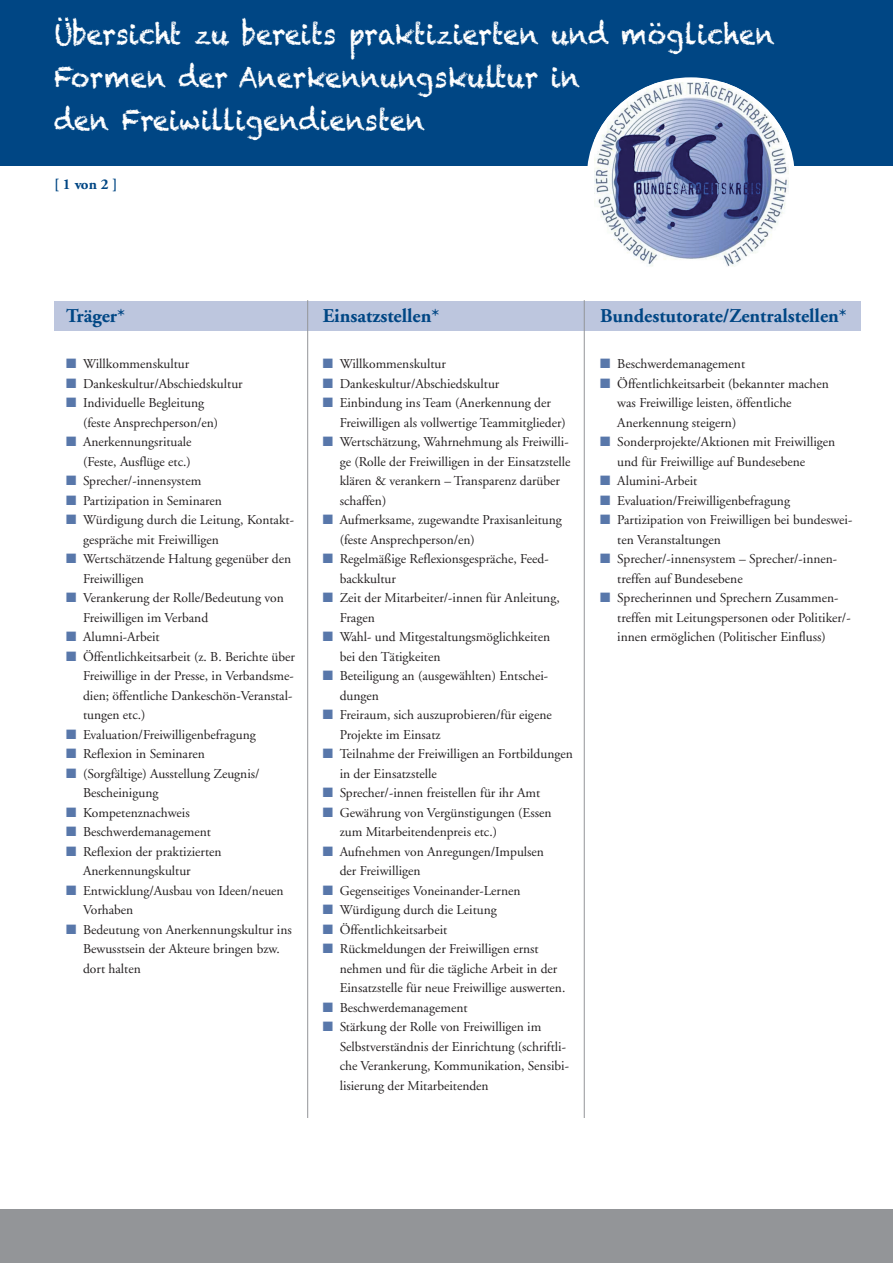
<style>
.page{position:relative;width:893px;height:1263px;background:#fff}
.page>*{position:absolute;margin:0;border:0;box-sizing:border-box;transform-origin:0 0}
.t1{font:28.5px/43.2px "Chalkduster";color:#fff;scale:.9 1}
.t2{font:700 19.5px "Adobe Garamond";color:#004684}
.t3{font:700 15px "Adobe Garamond";color:#004684}
.t4{font:13.5px/19.5px "Adobe Garamond";color:#231f20}
.s1{color:#5877aa}
</style>
<div class="page">
<div style="left:55px;top:301px;width:806px;height:29px;background:#bdc6de"></div>
<div style="left:0;top:1210px;width:892px;height:53px;background:#939598"></div>
<div style="left:0;top:0;width:892px;height:166px;background:#004684"></div>
<div style="left:587px;top:77px;width:208px;height:199px;background:#fff;border-radius:50%"></div>
<img style="left:594px;top:82px;width:194px;height:185px">
<hr style="left:584px;top:300px;width:1px;height:818px;background:#939598">
<hr style="left:307px;top:300px;width:1px;height:818px;background:#939598">
<h1 class="t1" style="left:54px;top:15px;width:802px">Übersicht zu bereits praktizierten und möglichen<br>Formen der Anerkennungskultur in<br>den Freiwilligendiensten</h1>
<p class="t3" style="left:54px;top:179px;width:65px">[ 1 von 2 ]</p>
<h2 class="t2" style="left:66px;top:308px;width:60px">Träger*</h2>
<p class="t4" style="left:66px;top:355px;width:125px"><span class="s1">■</span> Willkommenskultur</p>
<p class="t4" style="left:66px;top:375px;width:178px"><span class="s1">■</span> Dankeskultur/Abschiedskultur</p>
<p class="t4" style="left:83px;top:394px;width:137px;text-indent:-17px"><span class="s1">■</span> Individuelle Begleitung (feste Ansprechperson/en)</p>
<p class="t4" style="left:66px;top:433px;width:127px;text-align:right"><span class="s1">■</span> Anerkennungsrituale (Feste, Ausflüge etc.)</p>
<p class="t4" style="left:66px;top:472px;width:137px"><span class="s1">■</span> Sprecher/-innensystem</p>
<p class="t4" style="left:66px;top:492px;width:158px"><span class="s1">■</span> Partizipation in Seminaren</p>
<p class="t4" style="left:83px;top:511px;width:212px;text-indent:-17px"><span class="s1">■</span> Würdigung durch die Leitung, Kontakt&shy;gespräche mit Freiwilligen</p>
<p class="t4" style="left:83px;top:550px;width:210px;text-indent:-17px"><span class="s1">■</span> Wertschätzende Haltung gegenüber den<br>Freiwilligen</p>
<p class="t4" style="left:83px;top:589px;width:202px;text-indent:-17px"><span class="s1">■</span> Verankerung der Rolle/Bedeutung von<br>Freiwilligen im Verband</p>
<p class="t4" style="left:66px;top:628px;width:95px"><span class="s1">■</span> Alumni-Arbeit</p>
<p class="t4" style="left:83px;top:648px;width:214px;text-indent:-17px"><span class="s1">■</span> Öffentlichkeitsarbeit (z. B. Berichte über Freiwillige in der Presse, in Verbandsme&shy;dien; öffentliche Dankeschön-Veranstal&shy;tungen etc.)</p>
<p class="t4" style="left:66px;top:726px;width:191px"><span class="s1">■</span> Evaluation/Freiwilligenbefragung</p>
<p class="t4" style="left:66px;top:745px;width:140px"><span class="s1">■</span> Reflexion in Seminaren</p>
<p class="t4" style="left:83px;top:765px;width:178px;text-indent:-17px"><span class="s1">■</span> (Sorgfältige) Ausstellung Zeugnis/<br>Bescheinigung</p>
<p class="t4" style="left:66px;top:804px;width:125px"><span class="s1">■</span> Kompetenznachweis</p>
<p class="t4" style="left:66px;top:823px;width:146px"><span class="s1">■</span> Beschwerdemanagement</p>
<p class="t4" style="left:83px;top:843px;width:140px;text-indent:-17px"><span class="s1">■</span> Reflexion der praktizierten<br>Anerkennungskultur</p>
<p class="t4" style="left:83px;top:882px;width:202px;text-indent:-17px"><span class="s1">■</span> Entwicklung/Ausbau von Ideen/neuen<br>Vorhaben</p>
<p class="t4" style="left:83px;top:921px;width:210px;text-indent:-17px"><span class="s1">■</span> Bedeutung von Anerkennungskultur ins<br>Bewusstsein der Akteure bringen bzw. dort halten</p>
<h2 class="t2" style="left:323px;top:308px;width:118px">Einsatzstellen*</h2>
<p class="t4" style="left:323px;top:355px;width:125px"><span class="s1">■</span> Willkommenskultur</p>
<p class="t4" style="left:323px;top:375px;width:178px"><span class="s1">■</span> Dankeskultur/Abschiedskultur</p>
<p class="t4" style="left:340px;top:394px;width:228px;text-indent:-17px"><span class="s1">■</span> Einbindung ins Team (Anerkennung der<br>Freiwilligen als vollwertige Teammitglieder)</p>
<p class="t4" style="left:340px;top:433px;width:232px;text-indent:-17px"><span class="s1">■</span> Wertschätzung, Wahrnehmung als Freiwilli&shy;ge (Rolle der Freiwilligen in der Einsatzstelle klären &amp; verankern – Transparenz darüber schaffen)</p>
<p class="t4" style="left:340px;top:511px;width:224px;text-indent:-17px"><span class="s1">■</span> Aufmerksame, zugewandte Praxisanleitung (feste Ansprechperson/en)</p>
<p class="t4" style="left:340px;top:550px;width:211px;text-indent:-17px"><span class="s1">■</span> Regelmäßige Reflexionsgespräche, Feed&shy;backkultur</p>
<p class="t4" style="left:340px;top:589px;width:222px;text-indent:-17px"><span class="s1">■</span> Zeit der Mitarbeiter/-innen für Anleitung,<br>Fragen</p>
<p class="t4" style="left:340px;top:628px;width:212px;text-indent:-17px"><span class="s1">■</span> Wahl- und Mitgestaltungsmöglichkeiten bei den Tätigkeiten</p>
<p class="t4" style="left:340px;top:667px;width:210px;text-indent:-17px"><span class="s1">■</span> Beteiligung an (ausgewählten) Entschei&shy;dungen</p>
<p class="t4" style="left:340px;top:706px;width:214px;text-indent:-17px"><span class="s1">■</span> Freiraum, sich auszuprobieren/für eigene<br>Projekte im Einsatz</p>
<p class="t4" style="left:340px;top:745px;width:235px;text-indent:-17px"><span class="s1">■</span> Teilnahme der Freiwilligen an Fortbildungen in der Einsatzstelle</p>
<p class="t4" style="left:323px;top:784px;width:219px"><span class="s1">■</span> Sprecher/-innen freistellen für ihr Amt</p>
<p class="t4" style="left:340px;top:804px;width:213px;text-indent:-17px"><span class="s1">■</span> Gewährung von Vergünstigungen (Essen zum Mitarbeitendenpreis etc.)</p>
<p class="t4" style="left:340px;top:843px;width:206px;text-indent:-17px"><span class="s1">■</span> Aufnehmen von Anregungen/Impulsen der Freiwilligen</p>
<p class="t4" style="left:323px;top:882px;width:199px"><span class="s1">■</span> Gegenseitiges Voneinander-Lernen</p>
<p class="t4" style="left:323px;top:901px;width:176px"><span class="s1">■</span> Würdigung durch die Leitung</p>
<p class="t4" style="left:323px;top:921px;width:126px"><span class="s1">■</span> Öffentlichkeitsarbeit</p>
<p class="t4" style="left:340px;top:940px;width:227px;text-indent:-17px"><span class="s1">■</span> Rückmeldungen der Freiwilligen ernst nehmen und für die tägliche Arbeit in der<br>Einsatzstelle für neue Freiwillige auswerten.</p>
<p class="t4" style="left:323px;top:999px;width:146px"><span class="s1">■</span> Beschwerdemanagement</p>
<p class="t4" style="left:340px;top:1018px;width:231px;text-indent:-17px"><span class="s1">■</span> Stärkung der Rolle von Freiwilligen im Selbstverständnis der Einrichtung (schriftli&shy;che Verankerung, Kommunikation, Sensibi&shy;lisierung der Mitarbeitenden</p>
<h2 class="t2" style="left:600px;top:308px;width:248px">Bundestutorate/Zentralstellen*</h2>
<p class="t4" style="left:600px;top:355px;width:146px"><span class="s1">■</span> Beschwerdemanagement</p>
<p class="t4" style="left:617px;top:375px;width:213px;text-indent:-17px"><span class="s1">■</span> Öffentlichkeitsarbeit (bekannter machen was Freiwillige leisten, öffentliche<br>Anerkennung steigern)</p>
<p class="t4" style="left:617px;top:433px;width:220px;text-indent:-17px"><span class="s1">■</span> Sonderprojekte/Aktionen mit Freiwilligen und für Freiwillige auf Bundesebene</p>
<p class="t4" style="left:600px;top:472px;width:99px"><span class="s1">■</span> Alumini-Arbeit</p>
<p class="t4" style="left:600px;top:492px;width:191px"><span class="s1">■</span> Evaluation/Freiwilligenbefragung</p>
<p class="t4" style="left:617px;top:511px;width:237px;text-indent:-17px"><span class="s1">■</span> Partizipation von Freiwilligen bei bundeswei&shy;ten Veranstaltungen</p>
<p class="t4" style="left:617px;top:550px;width:221px;text-indent:-17px"><span class="s1">■</span> Sprecher/-innensystem – Sprecher/-innen&shy;treffen auf Bundesebene</p>
<p class="t4" style="left:617px;top:589px;width:235px;text-indent:-17px"><span class="s1">■</span> Sprecherinnen und Sprechern Zusammen&shy;treffen mit Leitungspersonen oder Politiker/- innen ermöglichen (Politischer Einfluss)</p>
</div>
